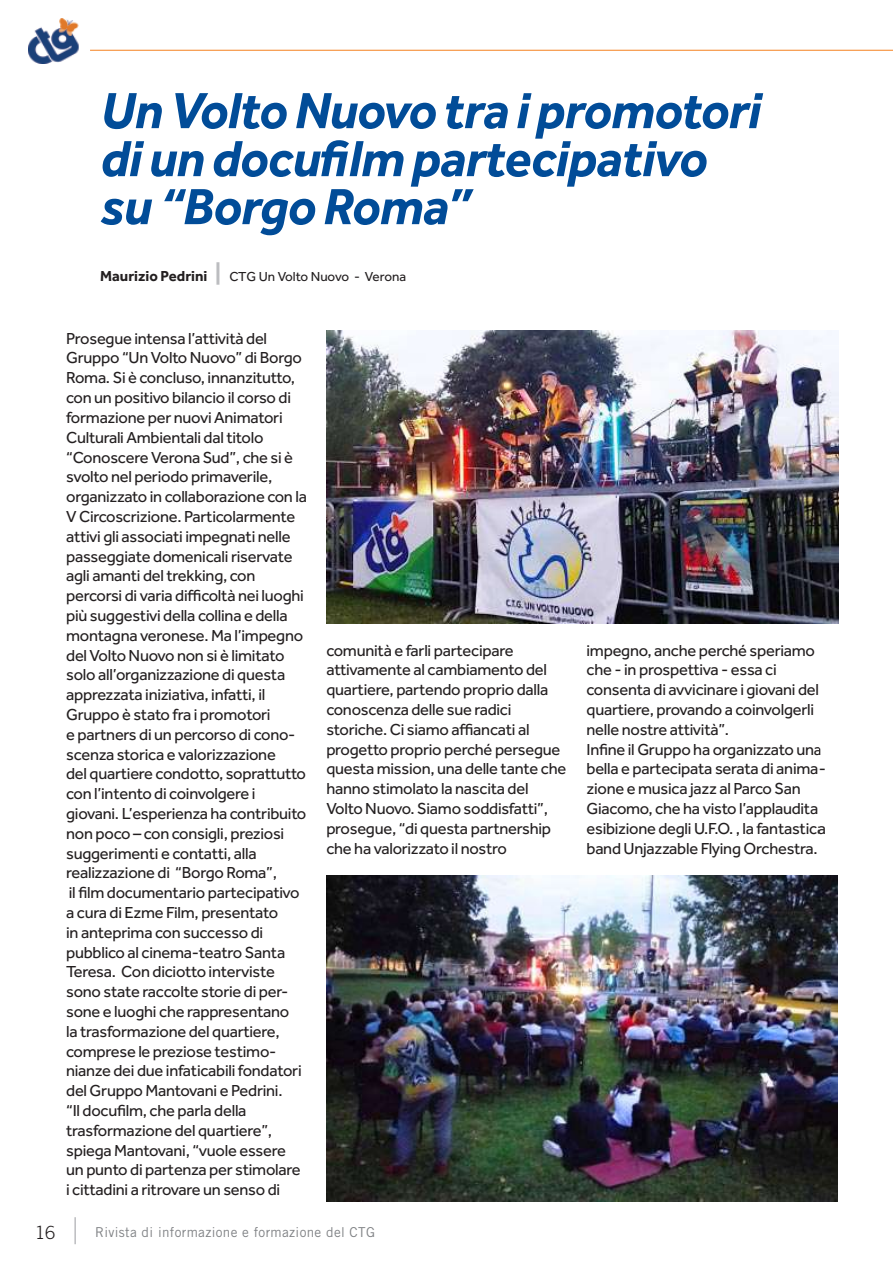
<style>
.page{position:relative;width:893px;height:1263px;background:#fff}
.page>*{position:absolute;margin:0;border:0;box-sizing:border-box;transform-origin:0 0}
.t1{font:italic 700 52.5px/48px "Effra";letter-spacing:-.015em;color:#014c98}
.t2{font:300 18px "Commerce Light S Si";color:#231f20}
.t3{font:16.5px/19.8px "Effra";letter-spacing:-.015em;color:#231f20}
.t4{font:13.5px "Commerce S Si";letter-spacing:.025em;color:#808285}
.t5{font:13.5px "Effra";color:#231f20}
.s1{font-weight:700;font-size:15px}
.s2{font-weight:700;font-size:22.5px;color:#bcbdc0}
</style>
<div class="page">
<img style="left:29px;top:19px;width:50px;height:45px">
<hr style="left:74px;top:1217px;width:2px;height:27px;background:#bcbdc0">
<hr style="left:90px;top:50px;width:803px;height:1px;background:#f58220">
<img style="left:326px;top:330px;width:493px;height:293px">
<img style="left:326px;top:875px;width:493px;height:327px">
<img style="left:819px;top:330px;width:19px;height:872px">
<img style="left:828px;top:330px;width:11px;height:860px">
<div style="left:864px;top:27px;width:29px;height:1026px;background:#fff"></div>
<h1 class="t1" style="left:100px;top:92px;width:662px">Un Volto Nuovo tra i promotori di un docufilm partecipativo su “Borgo Roma”</h1>
<p class="t5" style="left:100px;top:272px;width:308px"><span class="s1">Maurizio Pedrini</span> <span class="s2">|</span> CTG Un Volto Nuovo - Verona</p>
<p class="t3" style="left:66px;top:330px;width:242px">Prosegue intensa l’attività del Gruppo “Un Volto Nuovo” di Borgo Roma. Si è concluso, innanzitutto, con un positivo bilancio il corso di formazione per nuovi Animatori Culturali Ambientali dal titolo “Conoscere Verona Sud”, che si è svolto nel periodo primaverile, organizzato in collaborazione con la V Circoscrizione. Particolarmente attivi gli associati impegnati nelle passeggiate domenicali riservate agli amanti del trekking, con percorsi di varia difficoltà nei luoghi più suggestivi della collina e della montagna veronese. Ma l’impegno del Volto Nuovo non si è limitato solo all’organizzazione di questa apprezzata iniziativa, infatti, il Gruppo è stato fra i promotori<br>e partners di un percorso di cono&shy;scenza storica e valorizzazione<br>del quartiere condotto, soprattutto con l’intento di coinvolgere i giovani. L’esperienza ha contribuito non poco – con consigli, preziosi suggerimenti e contatti, alla realizzazione di “Borgo Roma”,<br>il film documentario partecipativo a cura di Ezme Film, presentato<br>in anteprima con successo di pubblico al cinema-teatro Santa Teresa. Con diciotto interviste sono state raccolte storie di per&shy;sone e luoghi che rappresentano<br>la trasformazione del quartiere, comprese le preziose testimo&shy;nianze dei due infaticabili fondatori del Gruppo Mantovani e Pedrini.<br>“Il docufilm, che parla della trasformazione del quartiere”, spiega Mantovani, “vuole essere un punto di partenza per stimolare i cittadini a ritrovare un senso di</p>
<p class="t3" style="left:326px;top:642px;width:241px">comunità e farli partecipare attivamente al cambiamento del quartiere, partendo proprio dalla conoscenza delle sue radici storiche. Ci siamo affiancati al progetto proprio perché persegue questa mission, una delle tante che hanno stimolato la nascita del<br>Volto Nuovo. Siamo soddisfatti”, prosegue, “di questa partnership che ha valorizzato il nostro</p>
<p class="t3" style="left:586px;top:642px;width:240px">impegno, anche perché speriamo che - in prospettiva - essa ci consenta di avvicinare i giovani del quartiere, provando a coinvolgerli nelle nostre attività”.<br>Infine il Gruppo ha organizzato una bella e partecipata serata di anima&shy;zione e musica jazz al Parco San Giacomo, che ha visto l’applaudita esibizione degli U.F.O. , la fantastica band Unjazzable Flying Orchestra.</p>
<p class="t2" style="left:35px;top:1222px;width:22px">16</p>
<p class="t4" style="left:95px;top:1227px;width:281px">Rivista di informazione e formazione del CTG</p>
</div>
